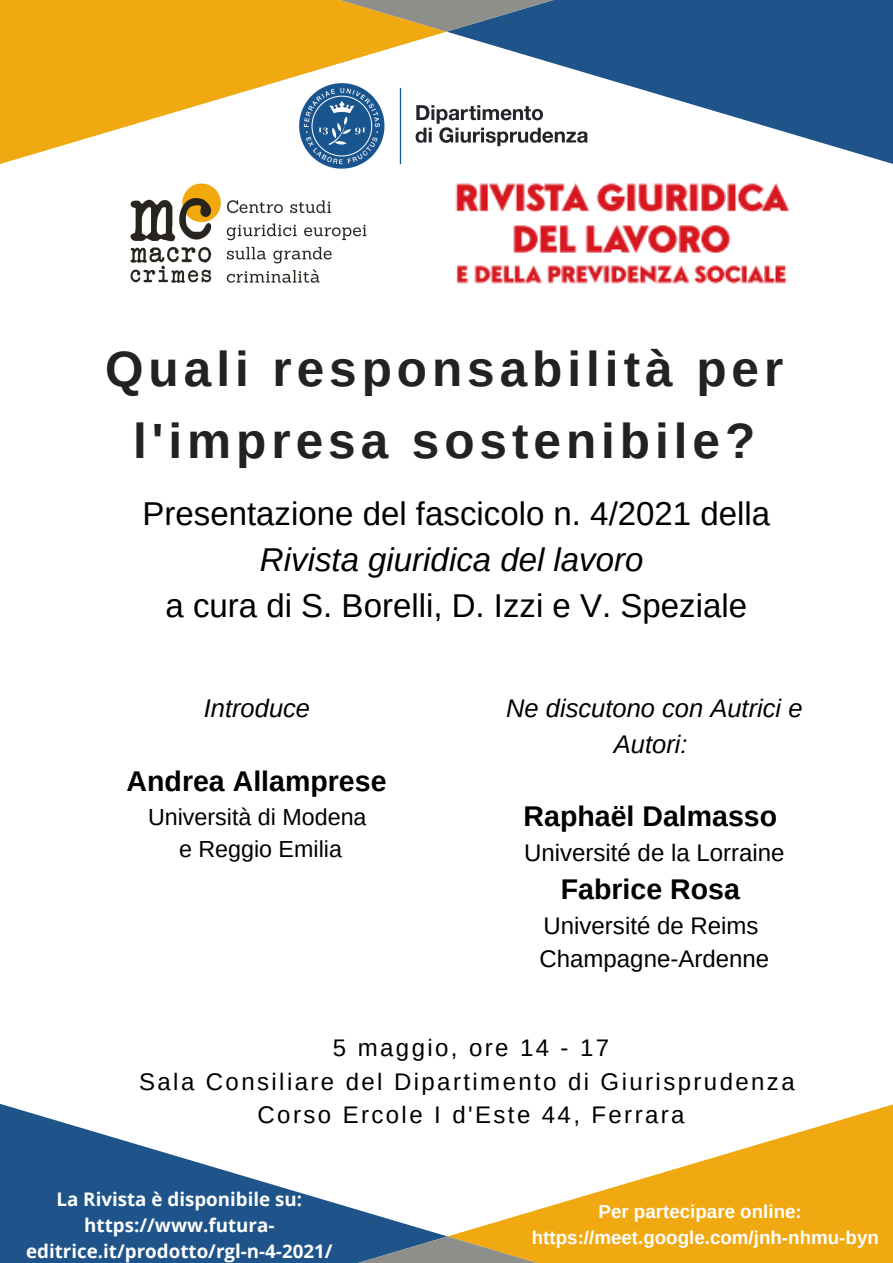
<style>
.page{position:relative;width:893px;height:1263px;background:#fff}
.page>*{position:absolute;margin:0;border:0;box-sizing:border-box;transform-origin:0 0}
.t1{font:700 49.5px/72px "Arimo";letter-spacing:.1em;color:#222;text-align:center}
.t2{font:33px/46.1px "Arimo";color:#000;text-align:center}
.t3{font:700 28.5px "Arimo";color:#000}
.t4{font:italic 25.5px/35.5px "Arimo";color:#000;text-align:center}
.t5{font:24px "Arimo";letter-spacing:.1em;color:#000}
.t6{font:24px "Arimo";color:#000}
.t7{font:23.25px "Arimo";color:#000}
.t8{font:700 18.75px/25.9px "Open Sans";color:#fff;text-align:center}
.t9{font:700 18.75px "Arimo";color:#fff}
.s1{font-style:italic}
</style>
<div class="page">
<svg style="left:0;top:0;width:445px;height:164px;fill:#f1a912"></svg>
<svg style="left:448px;top:0;width:445px;height:164px;fill:#1e548a"></svg>
<svg style="left:233px;top:0;width:427px;height:32px;background:#89825d"></svg>
<svg style="left:449px;top:1104px;width:444px;height:159px;fill:#f1a912"></svg>
<svg style="left:0;top:1103px;width:446px;height:160px;fill:#1e548a"></svg>
<svg style="left:232px;top:1236px;width:430px;height:27px;background:#88815b"></svg>
<img style="left:130px;top:183px;width:237px;height:100px">
<img style="left:299px;top:82px;width:291px;height:87px">
<img style="left:455px;top:183px;width:334px;height:101px">
<p class="t1" style="left:105px;top:333px;width:679px">Quali responsabilità per l'impresa sostenibile?</p>
<p class="t2" style="left:142px;top:490px;width:629px">Presentazione del fascicolo n. 4/2021 della<br><span class="s1">Rivista giuridica del lavoro</span></p>
<p class="t2" style="left:165px;top:582px;width:583px">a cura di S. Borelli, D. Izzi e V. Speziale</p>
<p class="t4" style="left:204px;top:691px;width:108px">Introduce</p>
<p class="t3" style="left:127px;top:765px;width:261px">Andrea Allamprese</p>
<p class="t7" style="left:148px;top:804px;width:220px">Università di Modena</p>
<p class="t7" style="left:179px;top:836px;width:164px">e Reggio Emilia</p>
<p class="t4" style="left:506px;top:691px;width:298px">Ne discutono con Autrici e<br>Autori:</p>
<p class="t3" style="left:523px;top:800px;width:255px">Raphaël Dalmasso</p>
<p class="t6" style="left:524px;top:839px;width:262px">Université de la Lorraine</p>
<p class="t3" style="left:561px;top:873px;width:181px">Fabrice Rosa</p>
<p class="t6" style="left:543px;top:912px;width:216px">Université de Reims</p>
<p class="t6" style="left:539px;top:945px;width:231px">Champagne-Ardenne</p>
<p class="t5" style="left:333px;top:1034px;width:278px">5 maggio, ore 14 - 17</p>
<p class="t5" style="left:139px;top:1068px;width:657px">Sala Consiliare del Dipartimento di Giurisprudenza</p>
<p class="t5" style="left:257px;top:1101px;width:428px">Corso Ercole I d'Este 44, Ferrara</p>
<p class="t8" style="left:26px;top:1186px;width:308px">La Rivista è disponibile su: https://www.futura&shy;editrice.it/prodotto/rgl-n-4-2021/</p>
<p class="t9" style="left:598px;top:1201px;width:205px">Per partecipare online:</p>
<p class="t9" style="left:532px;top:1226px;width:348px">https://meet.google.com/jnh-nhmu-byn</p>
</div>
